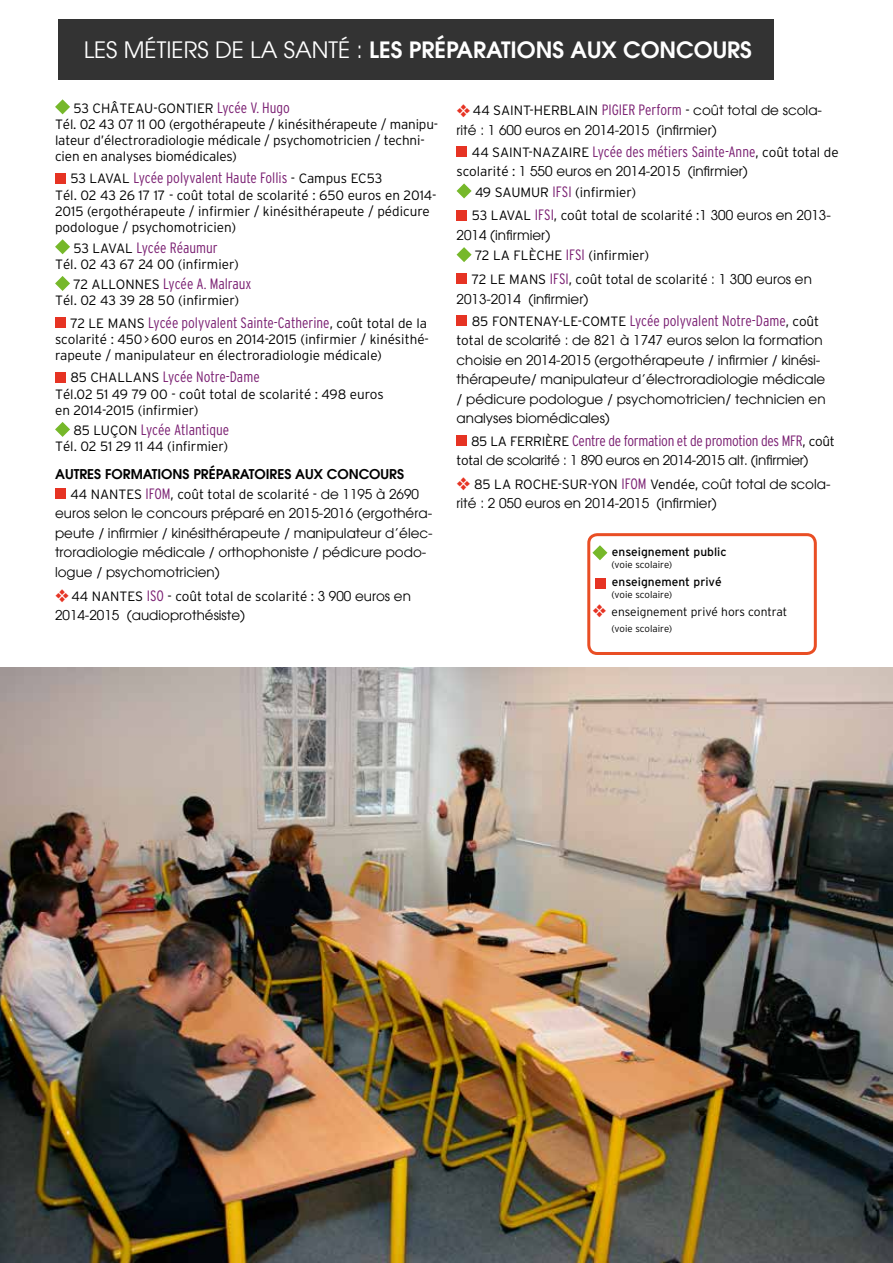
<style>
.page{position:relative;width:893px;height:1263px;background:#fff}
.page>*{position:absolute;margin:0;border:0;box-sizing:border-box;transform-origin:0 0}
.t1{font:22.65px "Avant Garde LT";color:#fff}
.t2{font:600 22.5px "Avant Garde LT";color:#fff}
.t3{font:300 condensed 15px "Interstate";color:#7a1f72}
.t4{font:300 condensed 15px "Interstate";letter-spacing:-.02em;color:#7a1f72}
.t5{font:300 13.5px/16.2px "Interstate";color:#000}
.t6{font:13.5px/19.5px "Avant Garde LT";color:#000}
.t7{font:13.5px "Avant Garde LT";letter-spacing:-.02em;color:#000}
.t8{font:600 13.5px "Avant Garde LT";color:#000}
.t9{font:12px "Interstate";color:#000}
.t10{font:300 12px "Interstate";color:#000}
.t11{font:300 9.75px "Interstate";letter-spacing:-.015em;color:#000}
.s1{font-weight:600;font-size:22.5px}
.s2{font-stretch:condensed;font-size:15px;color:#7a1f72}
.s3{font-stretch:normal;font-size:13.5px;color:#000}
.s4{font-family:"Avant Garde LT";font-weight:400}
.s5{color:#e63323}
.s6{font-family:"Interstate";font-weight:300}
.s7{font-family:"Interstate";font-weight:300;font-stretch:condensed;font-size:15px;color:#7a1f72}
</style>
<div class="page">
<div style="left:58px;top:19px;width:716px;height:61px;background:#333"></div>
<svg style="left:55px;top:99px;width:15px;height:15px"></svg>
<div style="left:55px;top:173px;width:10px;height:10px;background:#e63323"></div>
<svg style="left:55px;top:239px;width:15px;height:15px"></svg>
<svg style="left:55px;top:276px;width:15px;height:15px"></svg>
<div style="left:55px;top:317px;width:10px;height:11px;background:#e63323"></div>
<div style="left:55px;top:372px;width:10px;height:10px;background:#e63323"></div>
<svg style="left:55px;top:422px;width:15px;height:15px"></svg>
<div style="left:55px;top:488px;width:10px;height:11px;background:#e63323"></div>
<div style="left:457px;top:146px;width:10px;height:11px;background:#e63323"></div>
<svg style="left:457px;top:183px;width:15px;height:15px"></svg>
<div style="left:457px;top:210px;width:10px;height:10px;background:#e63323"></div>
<svg style="left:457px;top:247px;width:15px;height:15px"></svg>
<div style="left:457px;top:274px;width:10px;height:10px;background:#e63323"></div>
<div style="left:457px;top:316px;width:10px;height:10px;background:#e63323"></div>
<div style="left:457px;top:435px;width:10px;height:11px;background:#e63323"></div>
<svg style="left:592px;top:545px;width:15px;height:15px"></svg>
<div style="left:595px;top:578px;width:11px;height:10px;background:#e63323"></div>
<div style="left:587px;top:533px;width:230px;height:122px;border:3px solid #e94e24;border-radius:9px"></div>
<img style="left:0;top:667px;width:893px;height:596px">
<h1 class="t1" style="left:84px;top:37px;width:339px">Les métiers de la santé : <span class="s1">LES PRÉPARATIONS</span></h1>
<h2 class="t2" style="left:570px;top:35px;width:70px">AU X CONCOURS</h2>
<p class="t5" style="left:55px;top:100px;width:385px;text-indent:18px">53 Château-Gont ier <span class="s2">Lycée V. Hugo<br></span>Tél. 02 43 07 11 00 (ergothérapeute / kinésithérapeute / manipu&shy;lateur d’électroradiologie médicale / psychomotricien / techni&shy;cien en analyses biomédicales)</p>
<p class="t5" style="left:70px;top:171px;width:36px">53 Laval</p>
<p class="t3" style="left:133px;top:169px;width:250px">Lycée polyvalent Haute Follis <span class="s3">- Campus EC53</span></p>
<p class="t5" style="left:55px;top:187px;width:383px">Tél. 02 43 26 17 17 - coût total de scolarité : 650 euros en 2014-<br>2015 (ergothérapeute / infirmier / kinésithérapeute / pédicure podologue / psychomotricien)</p>
<p class="t5" style="left:74px;top:240px;width:36px">53 Laval</p>
<p class="t3" style="left:136px;top:238px;width:83px">Lycée Réaumur</p>
<p class="t5" style="left:74px;top:254px;width:167px;line-height:20.4px;text-indent:-18px">Tél. 02 43 67 24 00 (infirmier)<br>72 Allonnes</p>
<p class="t3" style="left:163px;top:275px;width:90px">Lycée A. Malraux</p>
<p class="t5" style="left:70px;top:289px;width:170px;line-height:22.2px;text-indent:-15px">Tél. 02 43 39 28 50 (infirmier)<br>72 Le Mans</p>
<p class="t3" style="left:148px;top:313px;width:280px">Lycée polyvalent Sainte-Catherine<span class="s3">, coût total de la</span></p>
<p class="t5" style="left:55px;top:331px;width:375px">scolarité : 450&gt;600 euros en 2014-2015 (infirmier / kinésithé&shy;rapeute / manipulateur en électroradiologie médicale)</p>
<p class="t5" style="left:70px;top:369px;width:48px">85 Challans</p>
<p class="t3" style="left:163px;top:368px;width:98px">Lycée Notre-Dame</p>
<p class="t5" style="left:55px;top:386px;width:330px">Tél.02 51 49 79 00 - coût total de scolarité : 498 euros en 2014-2015 (infirmier)</p>
<p class="t3" style="left:74px;top:421px;width:157px"><span class="s3">85 Luçon</span> Lycée Atlantique</p>
<p class="t5" style="left:55px;top:438px;width:175px">Tél. 02 51 29 11 44 (infirmier)</p>
<p class="t8" style="left:55px;top:466px;width:19px">AUTRES</p>
<p class="t8" style="left:105px;top:466px;width:47px">FORMATIONS</p>
<p class="t8" style="left:193px;top:466px;width:9px">PRÉPARATOIRES</p>
<p class="t8" style="left:295px;top:466px;width:43px">AU X CONCOURS</p>
<p class="t5" style="left:70px;top:486px;width:39px">44 Nantes</p>
<p class="t5" style="left:145px;top:486px;width:275px"><span class="s2">IFOM</span>, coût total de scolarité - <span class="s4">de 1195 à 2690</span></p>
<p class="t6" style="left:55px;top:504px;width:379px">euros selon le concours préparé en 2015-2016 (ergothéra&shy;peute / infirmier / kinésithérapeute / manipulateur d’élec&shy;troradiologie médicale / orthophoniste / pédicure podo&shy;logue / psychomotricien)</p>
<p class="t5" style="left:55px;top:588px;width:56px"><span class="s5">❖</span> 44 Nantes</p>
<p class="t5" style="left:147px;top:588px;width:266px"><span class="s2">ISO</span> - coût total de scolarité : <span class="s4">3 900 euros en</span></p>
<p class="t6" style="left:55px;top:605px;width:192px">2014-2015 (audioprothésiste)</p>
<p class="t5" style="left:457px;top:102px;width:87px"><span class="s5">❖</span> 44 Saint-Herbla</p>
<p class="t6" style="left:457px;top:100px;width:367px;text-indent:129px"><span class="s6">in</span> <span class="s7">PIGIER Perform</span> <span class="s6">-</span> coût total de scola&shy;rité : 1 600 euros en 2014-2015 (infirmier)</p>
<p class="t5" style="left:472px;top:144px;width:368px">44 Saint-Nazaire <span class="s2">Lycée des métiers Sainte-Anne</span>, coût total de</p>
<p class="t6" style="left:457px;top:162px;width:293px"><span class="s6">scolarité :</span> 1 550 euros en 2014-2015 (infirmier)</p>
<p class="t5" style="left:472px;top:180px;width:166px;line-height:23.7px">49 Saum ur <span class="s2">IFSI</span> (infirmier)<br>53 Laval</p>
<p class="t5" style="left:535px;top:207px;width:297px"><span class="s2">IFSI</span>, coût total de scolarité :<span class="s4">1 300 euros en 2013-</span></p>
<p class="t6" style="left:457px;top:225px;width:95px">2014 (infirmier)</p>
<p class="t5" style="left:472px;top:244px;width:179px;line-height:23.7px">72 La Flèche <span class="s2">IFSI</span> (infirmier)<br>72 Le Mans</p>
<p class="t5" style="left:550px;top:271px;width:264px"><span class="s2">IFSI</span>, coût total de scolarité <span class="s4">: 1 300 euros en</span></p>
<p class="t6" style="left:457px;top:289px;width:133px">2013-2014 (infirmier)</p>
<p class="t5" style="left:472px;top:313px;width:46px">85 Fontenay</p>
<p class="t5" style="left:558px;top:313px;width:51px">-le-Comte</p>
<p class="t3" style="left:630px;top:312px;width:191px">Lycée polyvalent Notre-Dame<span class="s3">, coût</span></p>
<p class="t6" style="left:457px;top:331px;width:371px"><span class="s6">total de</span> scolarité : de 821 à 1747 euros selon la formation choisie en 2014-2015 (ergothérapeute / infirmier / kinési&shy;thérapeute/ manipulateur d’électroradiologie médicale / pédicure podologue / psychomotricien/ technicien en analyses biomédicales)</p>
<p class="t5" style="left:471px;top:433px;width:55px">85 La Ferr</p>
<p class="t4" style="left:542px;top:431px;width:294px"><span class="s3">ière</span> Centre de formation et de promotion des MFR<span class="s3">, coût</span></p>
<p class="t7" style="left:457px;top:452px;width:354px"><span class="s6">total</span> de scolarité : 1 890 euros en 2014-2015 alt. (infirmier)</p>
<p class="t5" style="left:457px;top:476px;width:375px"><span class="s5">❖</span> 85 La Roche-sur-Yon <span class="s2">IFOM</span> Vendée, <span class="s4">coût total de scola-</span></p>
<p class="t6" style="left:457px;top:494px;width:262px">rité : 2 050 euros en 2014-2015 (infirmier)</p>
<p class="t9" style="left:612px;top:544px;width:116px">enseignement public</p>
<p class="t11" style="left:612px;top:558px;width:62px">(voie scolaire)</p>
<p class="t9" style="left:612px;top:574px;width:111px">enseignement privé</p>
<p class="t11" style="left:612px;top:588px;width:62px">(voie scolaire)</p>
<p class="t10" style="left:592px;top:604px;width:196px"><span class="s5">❖</span> enseignement privé hors contrat</p>
<p class="t11" style="left:612px;top:622px;width:62px">(voie scolaire)</p>
</div>
